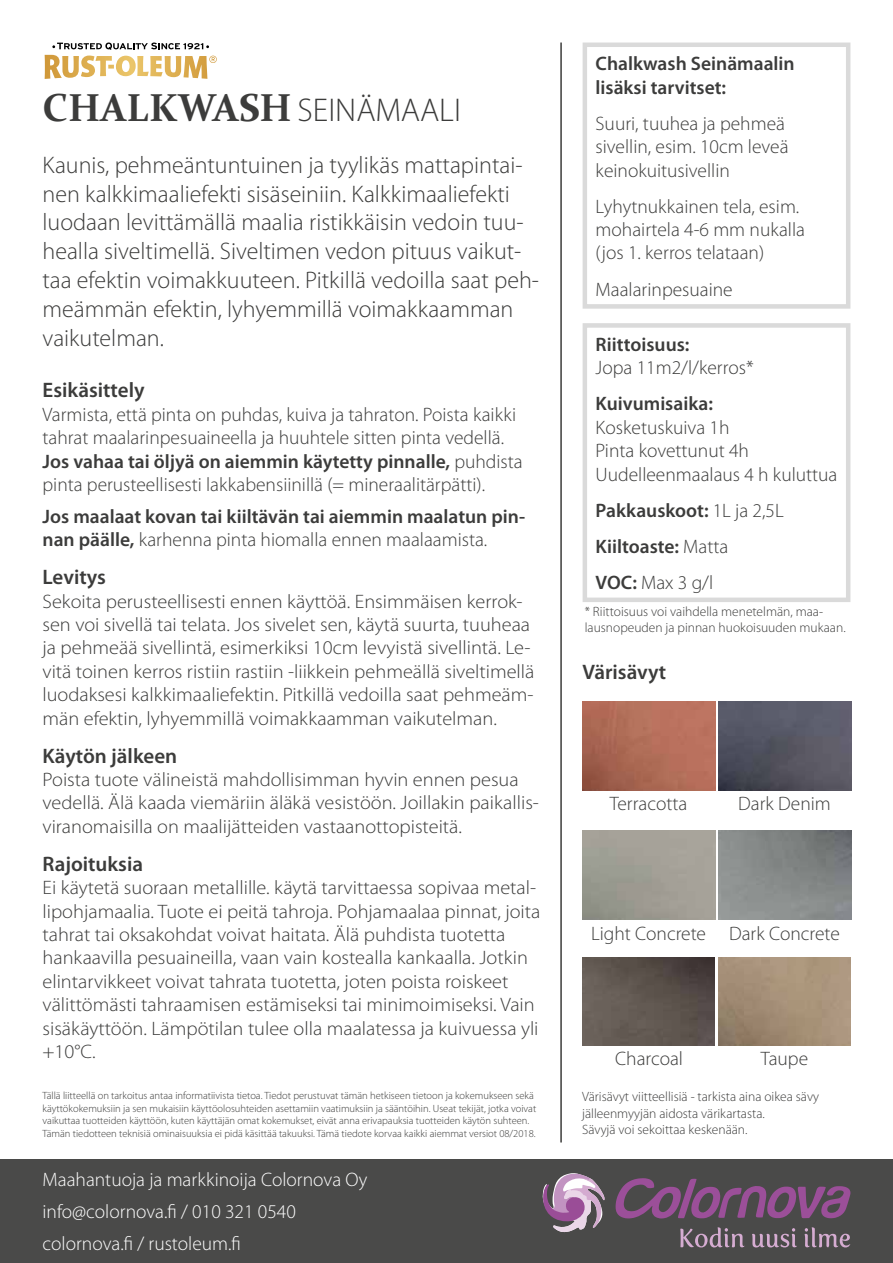
<style>
.page{position:relative;width:893px;height:1263px;background:#fff}
.page>*{position:absolute;margin:0;border:0;box-sizing:border-box;transform-origin:0 0}
.t1{font:700 39px "Constantia";color:#3c3c3b}
.t2{font:300 33px "Myriad Pro";color:#3c3c3b}
.t3{font:300 24px/28.8px "Myriad Pro";color:#3c3c3b}
.t4{font:600 21px "Myriad Pro";color:#3c3c3b}
.t5{font:300 19.5px/23.4px "Myriad Pro";color:#3c3c3b;scale:1.04 1}
.t6{font:300 19.5px/23.4px "Myriad Pro";color:#3c3c3b}
.t7{font:600 19.5px/23.4px "Myriad Pro";color:#3c3c3b}
.t8{font:300 19.5px/32px "Myriad Pro";color:#fff}
.t9{font:300 13.5px/16.2px "Myriad Pro";color:#3c3c3b}
.t10{font:300 10.5px/12.6px "Myriad Pro";color:#3c3c3b}
.s1{font-weight:600}
.s2{font-weight:300}
</style>
<div class="page">
<div style="left:0;top:1160px;width:893px;height:103px;background:#4a4a49"></div>
<div style="left:583px;top:323px;width:267px;height:279px;border:4px solid #dadada"></div>
<div style="left:583px;top:43px;width:267px;height:266px;border:4px solid #dadada"></div>
<hr style="left:560px;top:43px;width:2px;height:1099px;background:#3c3c3b">
<svg style="left:542px;top:1173px;width:63px;height:59px"></svg>
<svg style="left:616px;top:1178px;width:234px;height:40px"></svg>
<svg style="left:680px;top:1227px;width:65px;height:20px"></svg>
<svg style="left:752px;top:1228px;width:45px;height:19px"></svg>
<svg style="left:804px;top:1227px;width:46px;height:20px"></svg>
<svg style="left:45px;top:43px;width:172px;height:36px"></svg>
<img style="left:583px;top:957px;width:131px;height:88px">
<img style="left:719px;top:831px;width:132px;height:88px">
<img style="left:719px;top:702px;width:132px;height:88px">
<img style="left:719px;top:957px;width:131px;height:88px">
<img style="left:583px;top:702px;width:132px;height:88px">
<h1 class="t1" style="left:43px;top:81px;width:251px">CHALKWASH</h1>
<h2 class="t2" style="left:298px;top:91px;width:165px">SEINÄMAALI</h2>
<p class="t3" style="left:43px;top:150px;width:498px">Kaunis, pehmeäntuntuinen ja tyylikäs mattapintai&shy;nen kalkkimaaliefekti sisäseiniin. Kalkkimaaliefekti luodaan levittämällä maalia ristikkäisin vedoin tuu&shy;healla siveltimellä. Siveltimen vedon pituus vaikut&shy;taa efektin voimakkuuteen. Pitkillä vedoilla saat peh&shy;meämmän efektin, lyhyemmillä voimakkaamman vaikutelman.</p>
<p class="t4" style="left:43px;top:377px;width:104px">Esikäsittely</p>
<p class="t6" style="left:43px;top:402px;width:482px">Varmista, että pinta on puhdas, kuiva ja tahraton. Poista kaikki tahrat maalarinpesuaineella ja huuhtele sitten pinta vedellä.<br><span class="s1">Jos vahaa tai öljyä on aiemmin käytetty pinnalle,</span> puhdista pinta perusteellisesti lakkabensiinillä (= mineraalitärpätti).</p>
<p class="t7" style="left:43px;top:504px;width:484px">Jos maalaat kovan tai kiiltävän tai aiemmin maalatun pin&shy;nan päälle, <span class="s2">karhenna pinta hiomalla ennen maalaamista.</span></p>
<p class="t4" style="left:43px;top:564px;width:65px">Levitys</p>
<p class="t5" style="left:43px;top:589px;width:475px">Sekoita perusteellisesti ennen käyttöä. Ensimmäisen kerrok&shy;sen voi sivellä tai telata. Jos sivelet sen, käytä suurta, tuuheaa ja pehmeää sivellintä, esimerkiksi 10cm levyistä sivellintä. Le&shy;vitä toinen kerros ristiin rastiin -liikkein pehmeällä siveltimellä luodaksesi kalkkimaaliefektin. Pitkillä vedoilla saat pehmeäm&shy;män efektin, lyhyemmillä voimakkaamman vaikutelman.</p>
<p class="t4" style="left:43px;top:742px;width:136px">Käytön jälkeen</p>
<p class="t5" style="left:43px;top:767px;width:479px">Poista tuote välineistä mahdollisimman hyvin ennen pesua vedellä. Älä kaada viemäriin äläkä vesistöön. Joillakin paikallis&shy;viranomaisilla on maalijätteiden vastaanottopisteitä.</p>
<p class="t4" style="left:43px;top:850px;width:102px">Rajoituksia</p>
<p class="t5" style="left:43px;top:876px;width:480px">Ei käytetä suoraan metallille. käytä tarvittaessa sopivaa metal&shy;lipohjamaalia. Tuote ei peitä tahroja. Pohjamaalaa pinnat, joita tahrat tai oksakohdat voivat haitata. Älä puhdista tuotetta hankaavilla pesuaineilla, vaan vain kostealla kankaalla. Jotkin elintarvikkeet voivat tahrata tuotetta, joten poista roiskeet välittömästi tahraamisen estämiseksi tai minimoimiseksi. Vain sisäkäyttöön. Lämpötilan tulee olla maalatessa ja kuivuessa yli +10°C.</p>
<p class="t10" style="left:43px;top:1089px;width:495px">Tällä liitteellä on tarkoitus antaa informatiivista tietoa. Tiedot perustuvat tämän hetkiseen tietoon ja kokemukseen sekä käyttökokemuksiin ja sen mukaisiin käyttöolosuhteiden asettamiin vaatimuksiin ja sääntöihin. Useat tekijät, jotka voivat vaikuttaa tuotteiden käyttöön, kuten käyttäjän omat kokemukset, eivät anna erivapauksia tuotteiden käytön suhteen.<br>Tämän tiedotteen teknisiä ominaisuuksia ei pidä käsittää takuuksi. Tämä tiedote korvaa kaikki aiemmat versiot 08/2018.</p>
<p class="t8" style="left:43px;top:1164px;width:326px">Maahantuoja ja markkinoija Colornova Oy info@colornova.fi / 010 321 0540 colornova.fi / rustoleum.fi</p>
<p class="t7" style="left:596px;top:51px;width:201px">Chalkwash Seinämaalin lisäksi tarvitset:</p>
<p class="t6" style="left:596px;top:111px;width:195px">Suuri, tuuhea ja pehmeä sivellin, esim. 10cm leveä keinokuitusivellin</p>
<p class="t6" style="left:596px;top:194px;width:211px">Lyhytnukkainen tela, esim. mohairtela 4-6 mm nukalla (jos 1. kerros telataan)</p>
<p class="t6" style="left:596px;top:277px;width:139px">Maalarinpesuaine</p>
<p class="t7" style="left:596px;top:332px;width:95px">Riittoisuus:</p>
<p class="t6" style="left:596px;top:356px;width:160px">Jopa 11m2/l/kerros*</p>
<p class="t7" style="left:596px;top:392px;width:119px">Kuivumisaika:</p>
<p class="t6" style="left:596px;top:415px;width:243px">Kosketuskuiva 1h<br>Pinta kovettunut 4h<br>Uudelleenmaalaus 4 h kuluttua</p>
<p class="t7" style="left:596px;top:492px;width:190px;line-height:36.2px">Pakkauskoot: <span class="s2">1L ja 2,5L<br></span>Kiiltoaste: <span class="s2">Matta<br></span>VOC: <span class="s2">Max 3 g/l</span></p>
<p class="t9" style="left:585px;top:603px;width:262px">* Riittoisuus voi vaihdella menetelmän, maa&shy;lausnopeuden ja pinnan huokoisuuden mukaan.</p>
<p class="t4" style="left:583px;top:659px;width:85px">Värisävyt</p>
<p class="t6" style="left:610px;top:792px;width:79px">Terracotta</p>
<p class="t6" style="left:738px;top:792px;width:94px">Dark Denim</p>
<p class="t6" style="left:591px;top:922px;width:250px">Light Concrete Dark Concrete</p>
<p class="t6" style="left:615px;top:1047px;width:70px">Charcoal</p>
<p class="t6" style="left:761px;top:1047px;width:49px">Taupe</p>
<p class="t9" style="left:582px;top:1089px;width:238px">Värisävyt viitteellisiä - tarkista aina oikea sävy jälleenmyyjän aidosta värikartasta.<br>Sävyjä voi sekoittaa keskenään.</p>
</div>
